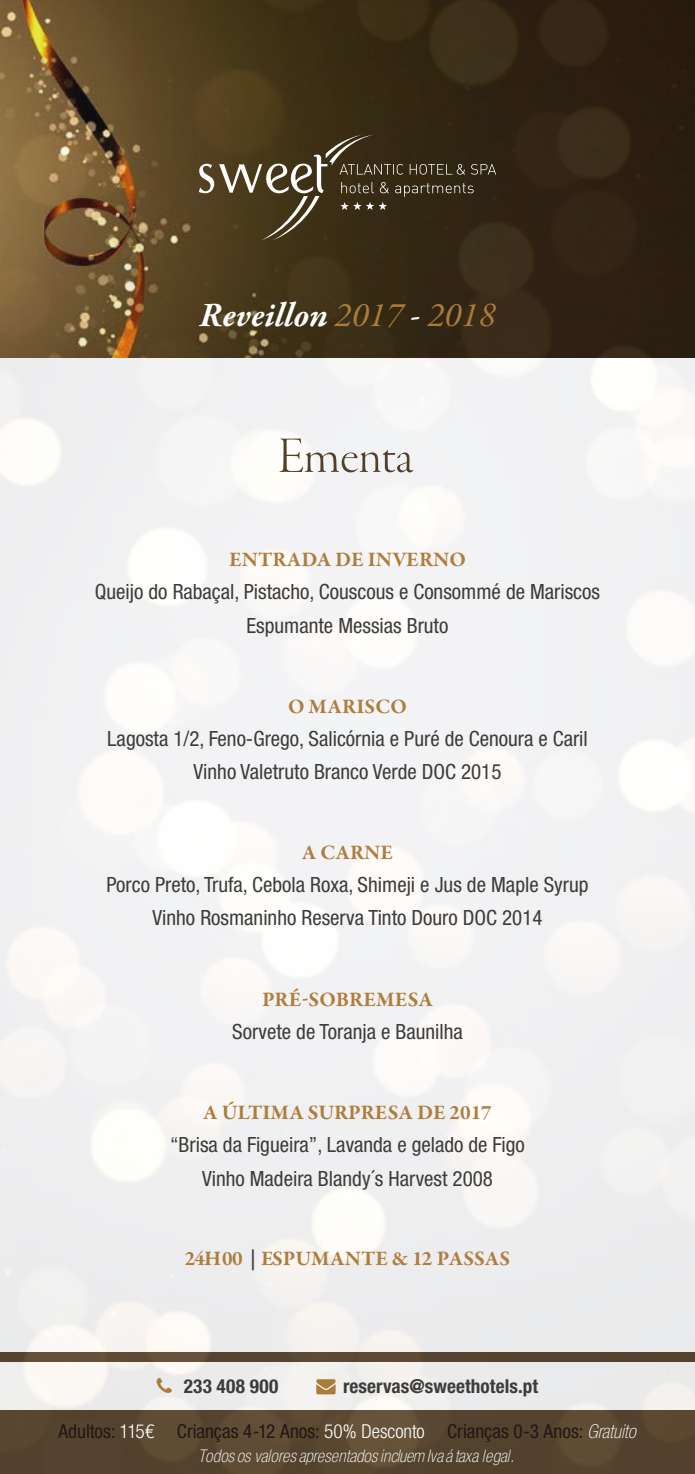
<style>
.page{position:relative;width:695px;height:1474px;background:#fff}
.page>*{position:absolute;margin:0;border:0;box-sizing:border-box;transform-origin:0 0}
.t1{font:52.5px "Garamond Premr Pro Lt Disp";color:#513f28}
.t2{font:italic 700 35px "Garamond Premr Pro";color:#fff}
.t3{font:condensed 21px/33.2px "Helvetica Neue LT Std";color:#3c3c3b;text-align:center}
.t4{font:700 21px "Garamond Premr Pro";letter-spacing:.005em;color:#af7d3c}
.t5{font:condensed 19.25px "Helvetica Neue LT Std";color:#201814}
.t6{font:700 condensed 19.25px "Helvetica Neue LT Std";letter-spacing:.005em;color:#3c3c3b}
.t7{font:italic 100 condensed 17.5px "Helvetica Neue LT Std";letter-spacing:.005em;color:#fff}
.s1{font-weight:400;color:#ab7b39}
.s2{font-weight:400}
.s3{color:#3c3c3b}
.s4{font-weight:300;color:#fff}
.s5{font-weight:100;font-style:italic;color:#fff}
</style>
<div class="page">
<img style="left:0;top:0;width:694px;height:1473px">
<svg style="left:199px;top:134px;width:297px;height:106px;background:#4a3e27"></svg>
<svg style="left:157px;top:1377px;width:15px;height:15px"></svg>
<svg style="left:316px;top:1378px;width:20px;height:15px"></svg>
<h2 class="t2" style="left:200px;top:293px;width:297px">Reveillon <span class="s1">2017</span> <span class="s2">-</span> <span class="s1">2018</span></h2>
<h1 class="t1" style="left:278px;top:427px;width:137px">Ementa</h1>
<p class="t4" style="left:229px;top:546px;width:238px">ENTRADA DE INVERNO</p>
<p class="t3" style="left:95px;top:575px;width:506px">Queijo do Rabaçal, Pistacho, Couscous e Consommé de Mariscos<br>Espumante Messias Bruto</p>
<p class="t4" style="left:288px;top:693px;width:120px">O MARISCO</p>
<p class="t3" style="left:107px;top:721px;width:482px">Lagosta 1/2, Feno-Grego, Salicórnia e Puré de Cenoura e Caril<br>Vinho Valetruto Branco Verde DOC 2015</p>
<p class="t4" style="left:302px;top:839px;width:92px">A CARNE</p>
<p class="t3" style="left:106px;top:868px;width:483px">Porco Preto, Trufa, Cebola Roxa, Shimeji e Jus de Maple Syrup<br>Vinho Rosmaninho Reserva Tinto Douro DOC 2014</p>
<p class="t4" style="left:262px;top:986px;width:172px">PRÉ-SOBREMESA</p>
<p class="t3" style="left:232px;top:1014px;width:232px">Sorvete de Toranja e Baunilha</p>
<p class="t4" style="left:203px;top:1099px;width:290px">A ÚLTIMA SURPRESA DE 2017</p>
<p class="t3" style="left:170px;top:1128px;width:356px">“Brisa da Figueira”, Lavanda e gelado de Figo<br>Vinho Madeira Blandy´s Harvest 2008</p>
<p class="t4" style="left:185px;top:1245px;width:327px">24H00 <span class="s3">|</span> ESPUMANTE &amp; 12 PASSAS</p>
<p class="t6" style="left:184px;top:1374px;width:96px">233 408 900</p>
<p class="t6" style="left:343px;top:1374px;width:196px">reservas@sweethotels.pt</p>
<p class="t5" style="left:58px;top:1419px;width:579px">Adultos: <span class="s4">115€</span> Crianças 4-12 Anos: <span class="s4">50% Desconto</span> Crianças 0-3 Anos: <span class="s5">Gratuito</span></p>
<p class="t7" style="left:198px;top:1446px;width:317px">Todos os valoresapresentadosincluemIvaátaxa legal.</p>
</div>
